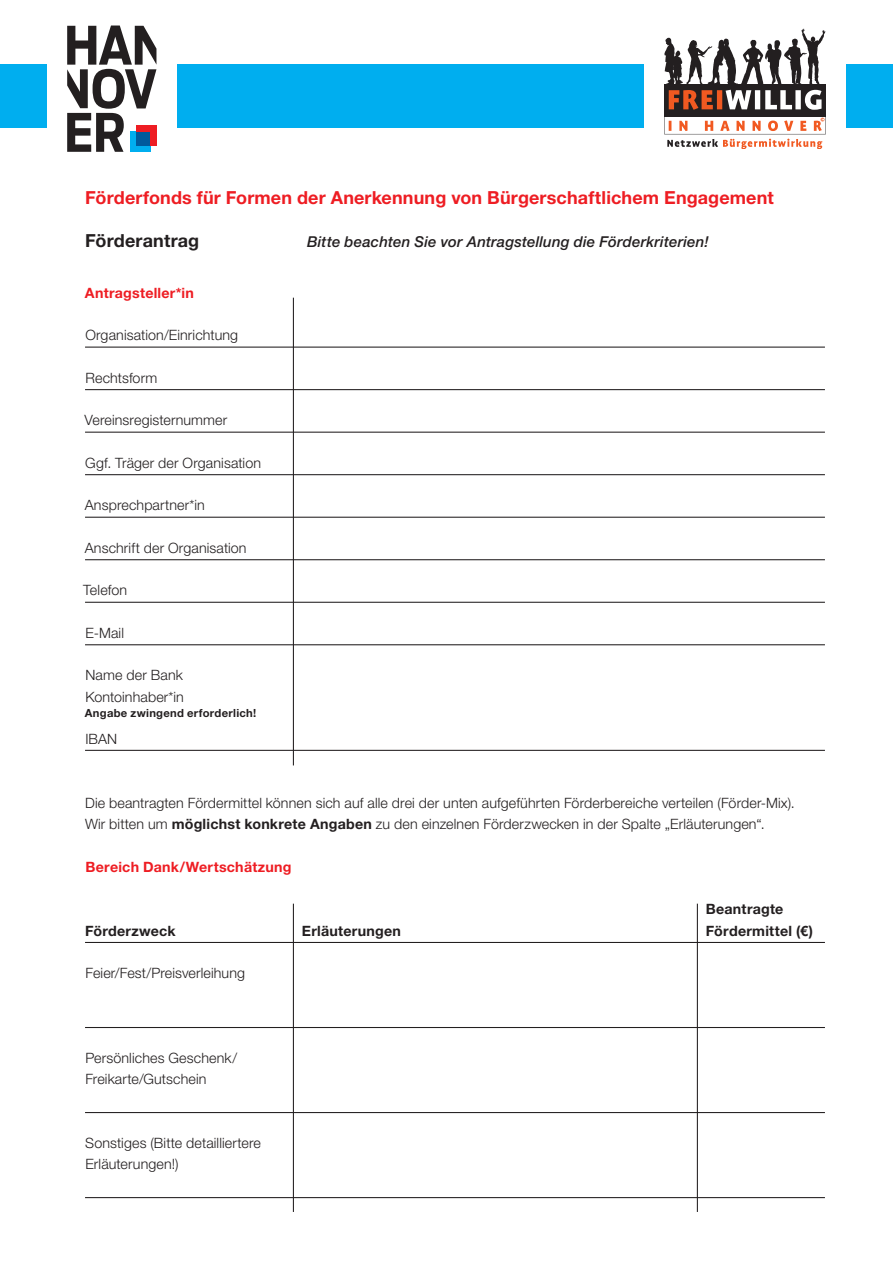
<style>
.page{position:relative;width:893px;height:1263px;background:#fff}
.page>*{position:absolute;margin:0;border:0;box-sizing:border-box;transform-origin:0 0}
.t1{font:700 18px "Helvetica Neue LT Std";letter-spacing:.005em;color:#ee1d23}
.t2{font:700 18px "Helvetica Neue LT Std";letter-spacing:.01em;color:#231f20}
.t3{font:italic 500 15px "Helvetica Neue LT Std";letter-spacing:.01em;color:#231f20}
.t4{font:300 14.25px/21.3px "Helvetica Neue LT Std";letter-spacing:.01em;color:#231f20}
.t5{font:700 14.25px "Helvetica Neue LT Std";letter-spacing:.015em;color:#231f20}
.t6{font:700 14.25px "Helvetica Neue LT Std";letter-spacing:.015em;color:#ee1d23}
.t7{font:700 11.25px "Helvetica Neue LT Std";letter-spacing:.025em;color:#231f20}
.s1{font-weight:700}
</style>
<div class="page">
<hr style="left:293px;top:298px;width:1px;height:467px;background:#231f20">
<div style="left:177px;top:64px;width:467px;height:64px;background:#00aeef"></div>
<svg style="left:67px;top:26px;width:89px;height:126px"></svg>
<div style="left:846px;top:64px;width:47px;height:64px;background:#00aeef"></div>
<svg style="left:664px;top:29px;width:162px;height:120px"></svg>
<div style="left:0;top:64px;width:47px;height:64px;background:#00aeef"></div>
<hr style="left:85px;top:347px;width:740px;height:1px;background:#231f20">
<hr style="left:85px;top:389px;width:740px;height:1px;background:#231f20">
<hr style="left:85px;top:432px;width:740px;height:1px;background:#231f20">
<hr style="left:85px;top:474px;width:740px;height:1px;background:#231f20">
<hr style="left:85px;top:517px;width:740px;height:1px;background:#231f20">
<hr style="left:85px;top:559px;width:740px;height:1px;background:#231f20">
<hr style="left:85px;top:750px;width:740px;height:1px;background:#231f20">
<hr style="left:85px;top:602px;width:740px;height:1px;background:#231f20">
<hr style="left:85px;top:644px;width:740px;height:1px;background:#231f20">
<hr style="left:293px;top:904px;width:1px;height:308px;background:#231f20">
<hr style="left:697px;top:904px;width:1px;height:308px;background:#231f20">
<hr style="left:85px;top:942px;width:740px;height:1px;background:#231f20">
<hr style="left:85px;top:1027px;width:740px;height:1px;background:#231f20">
<hr style="left:85px;top:1112px;width:740px;height:1px;background:#231f20">
<hr style="left:85px;top:1197px;width:740px;height:1px;background:#231f20">
<p class="t1" style="left:85px;top:187px;width:690px">Förderfonds für Formen der Anerkennung von Bürgerschaftlichem Engagement</p>
<p class="t2" style="left:85px;top:230px;width:115px">Förderantrag</p>
<p class="t3" style="left:307px;top:233px;width:403px">Bitte beachten Sie vor Antragstellung die Förderkriterien!</p>
<p class="t6" style="left:85px;top:284px;width:111px">Antragsteller*in</p>
<p class="t4" style="left:85px;top:324px;width:154px">Organisation/Einrichtung</p>
<p class="t4" style="left:85px;top:367px;width:73px">Rechtsform</p>
<p class="t4" style="left:85px;top:409px;width:144px">Vereinsregisternummer</p>
<p class="t4" style="left:85px;top:452px;width:177px">Ggf. Träger der Organisation</p>
<p class="t4" style="left:85px;top:494px;width:122px">Ansprechpartner*in</p>
<p class="t4" style="left:85px;top:537px;width:163px">Anschrift der Organisation</p>
<p class="t4" style="left:83px;top:579px;width:45px">Telefon</p>
<p class="t4" style="left:85px;top:622px;width:40px">E-Mail</p>
<p class="t4" style="left:85px;top:664px;width:100px">Name der Bank<br>Kontoinhaber*in</p>
<p class="t7" style="left:85px;top:706px;width:173px">Angabe zwingend erforderlich!</p>
<p class="t4" style="left:85px;top:728px;width:33px">IBAN</p>
<p class="t4" style="left:85px;top:792px;width:711px">Die beantragten Fördermittel können sich auf alle drei der unten aufgeführten Förderbereiche verteilen (Förder-Mix).<br>Wir bitten um <span class="s1">möglichst konkrete Angaben</span> zu den einzelnen Förderzwecken in der Spalte „Erläuterungen“.</p>
<p class="t6" style="left:85px;top:858px;width:207px">Bereich Dank/Wertschätzung</p>
<p class="t5" style="left:85px;top:922px;width:92px">Förderzweck</p>
<p class="t4" style="left:85px;top:962px;width:161px">Feier/Fest/Preisverleihung</p>
<p class="t5" style="left:706px;top:900px;width:79px">Beantragte</p>
<p class="t5" style="left:302px;top:922px;width:100px">Erläuterungen</p>
<p class="t5" style="left:706px;top:922px;width:109px">Fördermittel (€)</p>
<p class="t4" style="left:85px;top:1047px;width:153px">Persönliches Geschenk/<br>Freikarte/Gutschein</p>
<p class="t4" style="left:85px;top:1132px;width:177px">Sonstiges (Bitte detailliertere<br>Erläuterungen!)</p>
</div>
